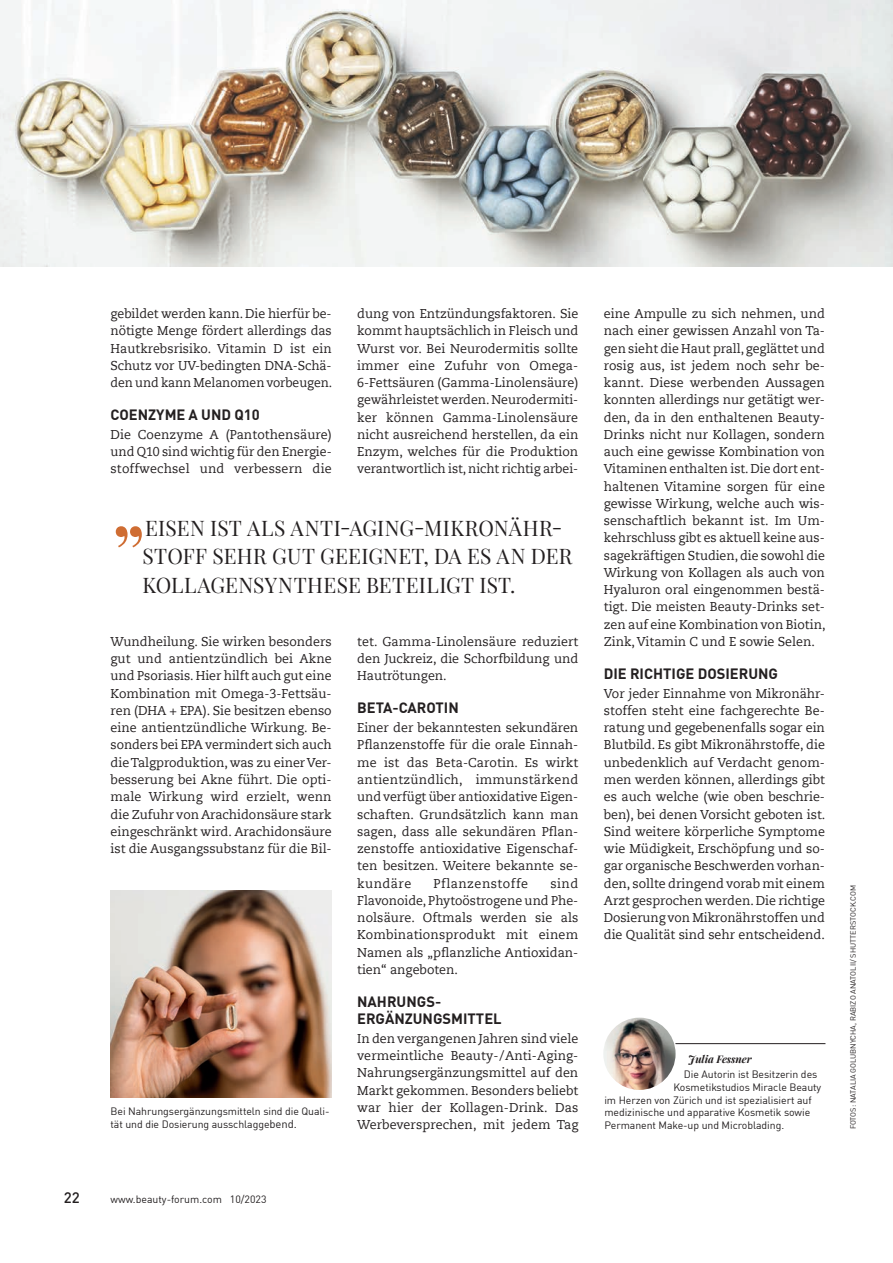
<style>
.page{position:relative;width:893px;height:1263px;background:#fff}
.page>*{position:absolute;margin:0;border:0;box-sizing:border-box;transform-origin:0 0}
.t1{font:84px "Playfair Display";color:#cf6d33}
.t2{font:21px/28.5px "Playfair Display";letter-spacing:.015em;color:#231f20}
.t3{font:500 15px "DIN Offc Pro";color:#231f20}
.t4{font:700 14.7px/17.2px "DIN Offc Pro";color:#231f20}
.t5{font:12.75px/17.2px "Caecilia Com 55 Roman";color:#231f20;text-align:justify}
.t6{font:12.75px "Caecilia Com 55 Roman";letter-spacing:.04em;color:#231f20}
.t7{font:10.5px/13.5px "DIN Offc Pro";letter-spacing:-.005em;color:#231f20}
.t8{font:italic 700 10.5px "Playfair Display";letter-spacing:-.005em;color:#231f20}
.t9{font:7.5px "DIN Offc Pro";color:#231f20}
.s1{font-size:11.25px}
</style>
<div class="page">
<hr style="left:617px;top:1043px;width:208px;height:1px;background:#231f20">
<svg style="left:604px;top:1016px;width:73px;height:73px"></svg>
<img style="left:603px;top:1018px;width:73px;height:72px;border-radius:36px">
<img style="left:0;top:0;width:893px;height:266px">
<img style="left:111px;top:891px;width:221px;height:207px">
<p class="t5" style="left:111px;top:305px;width:223px">gebildet werden kann. Die hierfür be&shy;nötigte Menge fördert allerdings das Hautkrebsrisiko. Vitamin D ist ein Schutz vor UV-bedingten DNA-Schä&shy;den und kann Melanomen vorbeugen.</p>
<p class="t4" style="left:111px;top:404px;width:151px">COENZYME A UND Q10</p>
<p class="t5" style="left:111px;top:426px;width:223px">Die Coenzyme A (Pantothensäure) und Q10 sind wichtig für den Energie&shy;stoffwechsel und verbessern die</p>
<p class="t5" style="left:357px;top:305px;width:223px">dung von Entzündungsfaktoren. Sie kommt hauptsächlich in Fleisch und Wurst vor. Bei Neurodermitis sollte immer eine Zufuhr von Omega-6-Fettsäuren (Gamma-Linolensäure) gewährleistet werden. Neurodermiti&shy;ker können Gamma-Linolensäure nicht ausreichend herstellen, da ein Enzym, welches für die Produktion verantwortlich ist, nicht richtig arbei-</p>
<h1 class="t1" style="left:111px;top:452px;width:38px">„</h1>
<h2 class="t2" style="left:143px;top:514px;width:431px">EISEN IST ALS ANTI-AGING-MIKRONÄHR-<br>STOFF SEHR GUT GEEIGNET, DA ES AN DER<br>KOLLAGENSYNTHESE BETEILIGT IST.</h2>
<p class="t5" style="left:111px;top:633px;width:223px;text-align:left">Wundheilung. Sie wirken besonders gut und antientzündlich bei Akne und Psoriasis. Hier hilft auch gut eine Kombination mit Omega-3-Fettsäu&shy;ren (DHA + EPA). Sie besitzen ebenso eine antientzündliche Wirkung. Be&shy;sonders bei EPA vermindert sich auch die Talgproduktion, was zu einer Ver&shy;besserung bei Akne führt. Die opti&shy;male Wirkung wird erzielt, wenn die Zufuhr von Arachidonsäure stark eingeschränkt wird. Arachidonsäure ist die Ausgangssubstanz für die Bil-</p>
<p class="t7" style="left:111px;top:1103px;width:221px">Bei Nahrungsergänzungsmitteln sind die Quali&shy;tät und die Dosierung ausschlagge<span class="s1">bend.</span></p>
<p class="t3" style="left:64px;top:1186px;width:17px">22</p>
<p class="t7" style="left:111px;top:1192px;width:157px">www.beauty-forum.com 10/2023</p>
<p class="t5" style="left:357px;top:633px;width:223px">tet. Gamma-Linolensäure reduziert den Juckreiz, die Schorfbildung und Hautrötungen.</p>
<p class="t4" style="left:357px;top:697px;width:103px">BETA-CAROTIN</p>
<p class="t5" style="left:357px;top:719px;width:223px">Einer der bekanntesten sekundären Pflanzenstoffe für die orale Einnah&shy;me ist das Beta-Carotin. Es wirkt antientzündlich, immunstärkend und verfügt über antioxidative Eigen&shy;schaften. Grundsätzlich kann man sagen, dass alle sekundären Pflan&shy;zenstoffe antioxidative Eigenschaf&shy;ten besitzen. Weitere bekannte se&shy;kundäre</p>
<p class="t5" style="left:357px;top:874px;width:223px;text-indent:193px">sind Flavonoide, Phytoöstrogene und Phe&shy;nolsäure. Oftmals werden sie als Kombinationsprodukt mit einem Namen als „pflanzliche Antioxidan&shy;tien“ angeboten.</p>
<p class="t4" style="left:357px;top:991px;width:146px">NAHRUNGS-<br>ERGÄNZUNGSMITTEL</p>
<p class="t5" style="left:357px;top:1029px;width:223px">In den vergangenen Jahren sind viele vermeintliche Beauty-/Anti-Aging-Nahrungsergänzungsmittel auf den Markt gekommen. Besonders beliebt war hier der Kollagen-Drink. Das Werbeversprechen, mit jedem Tag</p>
<p class="t6" style="left:433px;top:875px;width:96px">Pflanzenstoffe</p>
<p class="t5" style="left:604px;top:305px;width:223px">eine Ampulle zu sich nehmen, und nach einer gewissen Anzahl von Ta&shy;gen sieht die Haut prall, geglättet und rosig aus, ist jedem noch sehr be&shy;kannt. Diese werbenden Aussagen konnten allerdings nur getätigt wer&shy;den, da in den enthaltenen Beauty-Drinks nicht nur Kollagen, sondern auch eine gewisse Kombination von Vitaminen enthalten ist. Die dort ent&shy;haltenen Vitamine sorgen für eine gewisse Wirkung, welche auch wis&shy;senschaftlich bekannt ist. Im Um&shy;kehrschluss gibt es aktuell keine aus&shy;sagekräftigen Studien, die sowohl die Wirkung von Kollagen als auch von Hyaluron oral eingenommen bestä&shy;tigt. Die meisten Beauty-Drinks set&shy;zen auf eine Kombination von Biotin, Zink, Vitamin C und E sowie Selen.</p>
<p class="t4" style="left:604px;top:663px;width:176px">DIE RICHTIGE DOSIERUNG</p>
<p class="t5" style="left:604px;top:684px;width:223px">Vor jeder Einnahme von Mikronähr&shy;stoffen steht eine fachgerechte Be&shy;ratung und gegebenenfalls sogar ein Blutbild. Es gibt Mikronährstoffe, die unbedenklich auf Verdacht genom&shy;men werden können, allerdings gibt es auch welche (wie oben beschrie&shy;ben), bei denen Vorsicht geboten ist.<br>Sind weitere körperliche Symptome wie Müdigkeit, Erschöpfung und so&shy;gar organische Beschwerden vorhan&shy;den, sollte dringend vorab mit einem Arzt gesprochen werden. Die richtige Dosierung von Mikronährstoffen und die Qualität sind sehr entscheidend.</p>
<p class="t8" style="left:688px;top:1052px;width:65px">Julia Fessner</p>
<p class="t7" style="left:684px;top:1066px;width:135px">Die Autorin ist Besitzerin des</p>
<p class="t7" style="left:673px;top:1079px;width:149px">Kosmetikstudios Miracle Beauty</p>
<p class="t7" style="left:604px;top:1092px;width:209px">im Herzen von Zürich und ist spezialisiert auf</p>
<p class="t7" style="left:604px;top:1105px;width:207px">medizinische und apparative Kosmetik sowie</p>
<p class="t7" style="left:604px;top:1117px;width:181px">Permanent Make-up und Microblading.</p>
<p class="t9" style="left:847px;top:1129px;width:246px;rotate:-90deg">FOTOS: NATALIA GOLUBNYCHA, RABIZO ANATOLII/ SHUTTERSTOCK.COM</p>
</div>
